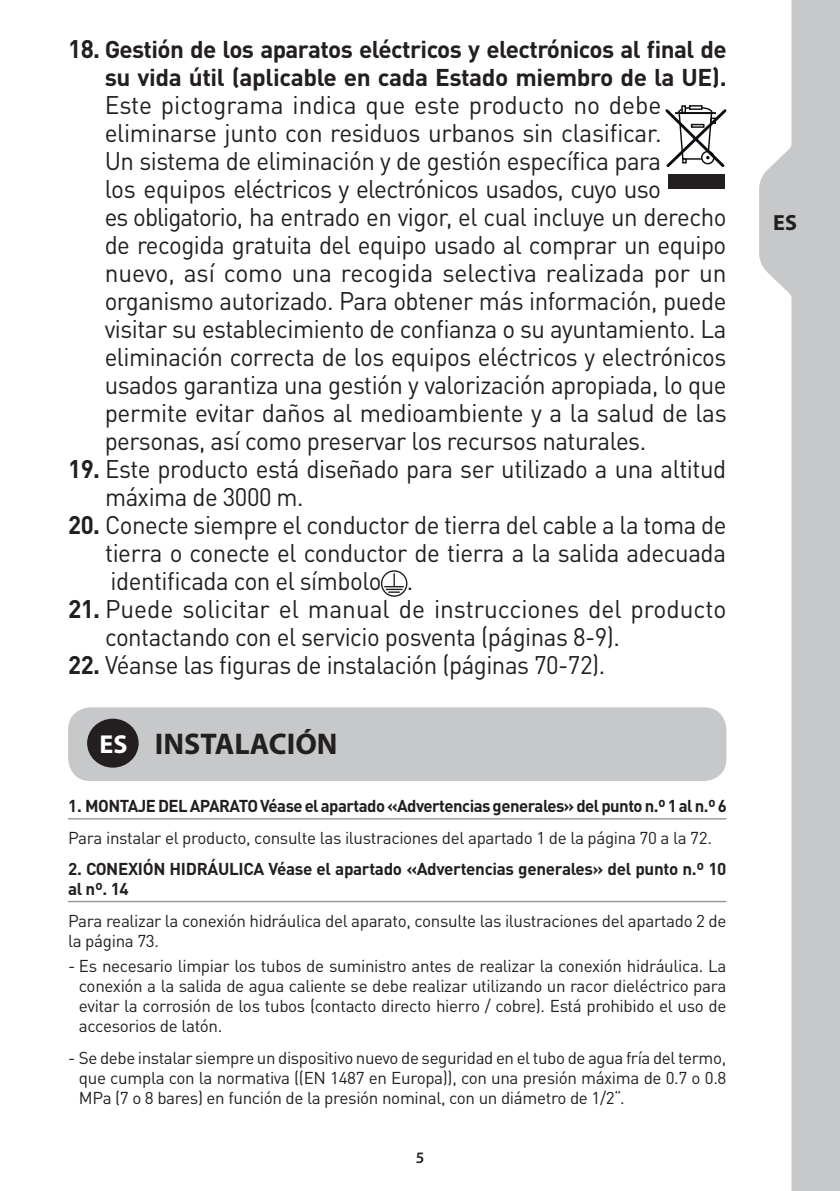
<style>
.page{position:relative;width:840px;height:1191px;background:#fff}
.page>*{position:absolute;margin:0;border:0;box-sizing:border-box;transform-origin:0 0}
.t1{font:700 30px "Myriad Pro";color:#231f20}
.t2{font:25.2px/28px "DIN Pro";letter-spacing:-.02em;color:#231f20}
.t3{font:25.2px/28px "DIN Pro";letter-spacing:-.02em;color:#231f20;scale:.95 1}
.t4{font:700 24px/28px "DIN Pro";letter-spacing:-.025em;color:#231f20;text-align:right}
.t5{font:700 22px "Myriad Pro";color:#231f20}
.t6{font:17px/20px "DIN Pro";letter-spacing:-.02em;color:#231f20;text-align:justify}
.t7{font:700 17px/20px "DIN Pro";letter-spacing:-.03em;color:#231f20}
.t8{font:600 16px "Myriad Pro";color:#231f20}
.s1{font-size:25.2px}
.s2{font-weight:700}
.s3{font-size:26px;color:#fff}
</style>
<div class="page">
<hr style="left:68px;top:818px;width:658px;height:1px;background:#939598">
<hr style="left:68px;top:901px;width:658px;height:1px;background:#939598">
<div style="left:381px;top:570px;width:26px;height:27px;border:1px solid #231f20;border-radius:50%"></div>
<svg style="left:384px;top:573px;width:19px;height:20px"></svg>
<div style="left:68px;top:707px;width:658px;height:74px;background:#c7c8ca;border-radius:23px"></div>
<div style="left:87px;top:718px;width:51px;height:49px;background:#231f20;border-radius:50%"></div>
<svg style="left:665px;top:105px;width:62px;height:62px"></svg>
<div style="left:667px;top:174px;width:57px;height:15px;background:#231f20"></div>
<svg style="left:759px;top:0;width:80px;height:1191px;fill:#c7c8ca"></svg>
<p class="t4" style="left:68px;top:34px;width:659px"><span class="s1">18.</span> Gestión de los aparatos eléctricos y electrónicos al final de su vida útil (aplicable en cada Estado miembro de la UE).</p>
<p class="t2" style="left:105px;top:88px;width:623px">Este pictograma indica que este producto no debe eliminarse junto con residuos urbanos sin clasificar.<br>Un sistema de eliminación y de gestión específica para<br>los equipos eléctricos y electrónicos usados, cuyo uso<br>es obligatorio, ha entrado en vigor, el cual incluye un derecho de recogida gratuita del equipo usado al comprar un equipo nuevo, así como una recogida selectiva realizada por un organismo autorizado. Para obtener más información, puede visitar su establecimiento de confianza o su ayuntamiento. La eliminación correcta de los equipos eléctricos y electrónicos usados garantiza una gestión y valorización apropiada, lo que permite evitar daños al medioambiente y a la salud de las personas, así como preservar los recursos naturales.</p>
<p class="t3" style="left:105px;top:452px;width:655px;text-indent:-37px"><span class="s2">19.</span> Este producto está diseñado para ser utilizado a una altitud máxima de 3000 m.</p>
<p class="t3" style="left:105px;top:508px;width:655px;text-align:justify;text-indent:-37px"><span class="s2">20.</span> Conecte siempre el conductor de tierra del cable a la toma de tierra o conecte el conductor de tierra a la salida adecuada identificada con el símbolo .</p>
<p class="t2" style="left:105px;top:592px;width:622px;text-indent:-37px"><span class="s2">21.</span> Puede solicitar el manual de instrucciones del producto contactando con el servicio posventa (páginas 8-9).</p>
<p class="t3" style="left:68px;top:648px;width:566px"><span class="s2">22.</span> Véanse las figuras de instalación (páginas 70-72).</p>
<p class="t1" style="left:99px;top:724px;width:239px"><span class="s3">ES</span> INSTALACIÓN</p>
<p class="t7" style="left:68px;top:795px;width:659px">1. MONTAJE DEL APARATO Véase el apartado «Advertencias generales» del punto n.º 1 al n.º 6</p>
<p class="t6" style="left:68px;top:826px;width:645px">Para instalar el producto, consulte las ilustraciones del apartado 1 de la página 70 a la 72.</p>
<p class="t7" style="left:68px;top:858px;width:659px">2. CONEXIÓN HIDRÁULICA Véase el apartado «Advertencias generales» del punto n.º 10 al nº. 14</p>
<p class="t6" style="left:68px;top:908px;width:659px">Para realizar la conexión hidráulica del aparato, consulte las ilustraciones del apartado 2 de la página 73.</p>
<p class="t6" style="left:79px;top:954px;width:648px;text-indent:-11px">- Es necesario limpiar los tubos de suministro antes de realizar la conexión hidráulica. La conexión a la salida de agua caliente se debe realizar utilizando un racor dieléctrico para evitar la corrosión de los tubos (contacto directo hierro / cobre). Está prohibido el uso de accesorios de latón.</p>
<p class="t6" style="left:79px;top:1045px;width:648px;text-indent:-11px">- Se debe instalar siempre un dispositivo nuevo de seguridad en el tubo de agua fría del termo, que cumpla con la normativa ((EN 1487 en Europa)), con una presión máxima de 0.7 o 0.8<br>MPa (7 o 8 bares) en función de la presión nominal, con un diámetro de 1/2“.</p>
<p class="t8" style="left:415px;top:1147px;width:10px">5</p>
<p class="t5" style="left:772px;top:208px;width:25px">ES</p>
</div>
